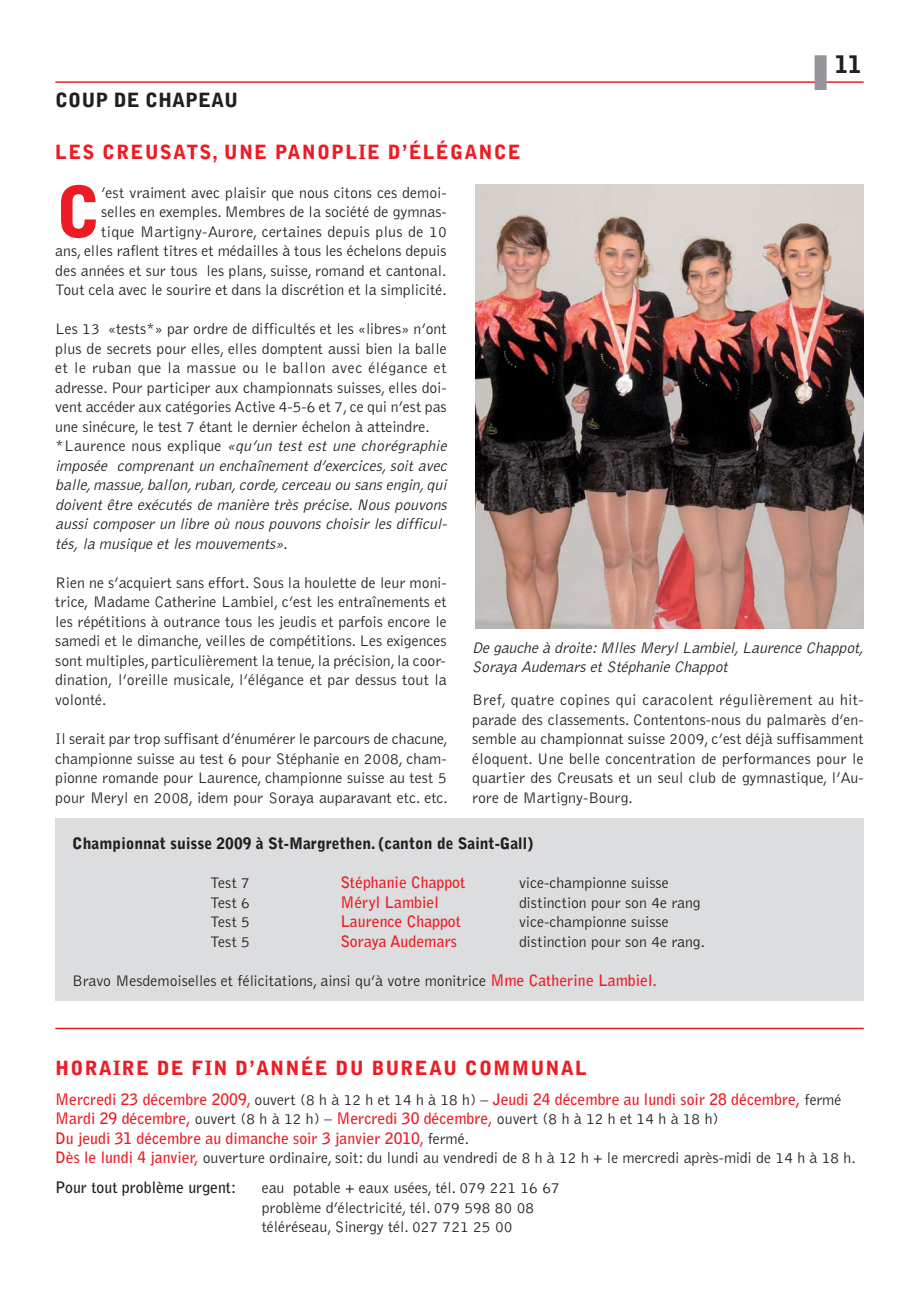
<style>
.page{position:relative;width:919px;height:1289px;background:#fff}
.page>*{position:absolute;margin:0;border:0;box-sizing:border-box;transform-origin:0 0}
.t1{font:900 69.15px "Bell Gothic";color:#ed1c24}
.t2{font:900 24px "Bell Gothic";color:#231f20}
.t3{font:900 19.5px "Bell Gothic";letter-spacing:.06em;color:#ed1c24}
.t4{font:900 19.5px "Bell Gothic";color:#231f20}
.t5{font:300 15.75px/19.5px "Bell Gothic";color:#231f20;text-align:justify}
.t6{font:700 15.75px/19.5px "Bell Gothic";color:#ed1c24}
.t7{font:italic 300 15.75px/18.9px "Bell Gothic";color:#231f20}
.t8{font:900 15.75px "Bell Gothic";color:#231f20}
.t9{font:700 15.75px "Bell Gothic";color:#231f20}
.s1{font-style:italic}
.s2{font-weight:700;color:#ed1c24}
.s3{font-weight:300;color:#231f20}
</style>
<div class="page">
<hr style="left:55px;top:81px;width:808px;height:2px;background:#ed1c24">
<div style="left:814px;top:55px;width:12px;height:35px;background:#939598"></div>
<hr style="left:55px;top:1027px;width:808px;height:2px;background:#ed1c24">
<img style="left:475px;top:185px;width:388px;height:444px">
<div style="left:55px;top:818px;width:808px;height:182px;background:#dcddde"></div>
<p class="t4" style="left:55px;top:92px;width:184px">COUP DE CHAPEAU</p>
<p class="t3" style="left:55px;top:145px;width:467px">LES CREUSATS, UNE PANOPLIE D’ÉLÉGANCE</p>
<h2 class="t2" style="left:834px;top:55px;width:28px">11</h2>
<h1 class="t1" style="left:55px;top:186px;width:48px">C</h1>
<p class="t5" style="left:55px;top:184px;width:393px;text-align:right">’est vraiment avec plaisir que nous citons ces demoi-<br>selles en exemples. Membres de la société de gymnas-<br>tique Martigny-Aurore, certaines depuis plus de 10<br>ans, elles raflent titres et médailles à tous les échelons depuis des années et sur tous les plans, suisse, romand et cantonal.<br>Tout cela avec le sourire et dans la discrétion et la simplicité.</p>
<p class="t5" style="left:55px;top:320px;width:396px;text-align:left">Les 13 «tests*» par ordre de difficultés et les «libres» n’ont plus de secrets pour elles, elles domptent aussi bien la balle et le ruban que la massue ou le ballon avec élégance et adresse. Pour participer aux championnats suisses, elles doi&shy;vent accéder aux catégories Active 4-5-6 et 7, ce qui n’est pas une sinécure, le test 7 étant le dernier échelon à atteindre.<br>* L a u re n ce n o u s ex p l i q u e <span class="s1">«qu’un test est une chorégraphie imposée comprenant un enchaînement d’exercices,soit avec balle,massue,ballon,ruban,corde,cerceau ou sans engin,qui doivent être exécutés de manière très précise.Nous pouvons aussi composer un libre où nous pouvons choisir les difficul&shy;tés, la musique et les mouvements»</span>.</p>
<p class="t5" style="left:55px;top:574px;width:393px">Rien ne s’acquiert sans effort. Sous la houlette de leur moni&shy;trice, Madame Catherine Lambiel, c’est les entraînements et les répétitions à outrance tous les jeudis et parfois encore le samedi et le dimanche, veilles de compétitions. Les exigences sont multiples, particulièrement la tenue, la précision, la coor&shy;dination, l’oreille musicale, l’élégance et par dessus tout la volonté.</p>
<p class="t5" style="left:55px;top:730px;width:394px">Il serait par trop suffisant d’énumérer le parcours de chacune, championne suisse au test 6 pour Stéphanie en 2008, cham&shy;pionne romande pour Laurence, championne suisse au test 5 pour Meryl en 2008, idem pour Soraya auparavant etc. etc.</p>
<p class="t7" style="left:471px;top:639px;width:396px">De gauche à droite:Mlles Meryl Lambiel,Laurence Chappot,<br>Soraya Audemars et Stéphanie Chappot</p>
<p class="t5" style="left:472px;top:691px;width:393px">Bref, quatre copines qui caracolent régulièrement au hit&shy;parade des classements. Contentons-nous du palmarès d’en&shy;semble au championnat suisse 2009, c’est déjà suffisamment éloquent. Une belle concentration de performances pour le quartier des Creusats et un seul club de gymnastique, l’Au&shy;rore de Martigny-Bourg.</p>
<p class="t8" style="left:72px;top:837px;width:462px">Championnat suisse 2009 à St-Margrethen. (canton de Saint-Gall)</p>
<p class="t5" style="left:210px;top:874px;width:41px">Test 7</p>
<p class="t6" style="left:340px;top:874px;width:127px">Stéphanie Chappot</p>
<p class="t5" style="left:519px;top:874px;width:151px">vice-championne suisse</p>
<p class="t5" style="left:210px;top:893px;width:41px">Test 6</p>
<p class="t6" style="left:340px;top:893px;width:100px">Méryl Lambiel</p>
<p class="t5" style="left:519px;top:893px;width:183px">distinction pour son 4e rang</p>
<p class="t5" style="left:210px;top:913px;width:41px">Test 5</p>
<p class="t6" style="left:340px;top:913px;width:122px">Laurence Chappot</p>
<p class="t5" style="left:519px;top:913px;width:151px">vice-championne suisse</p>
<p class="t5" style="left:210px;top:932px;width:41px">Test 5</p>
<p class="t6" style="left:340px;top:932px;width:118px">Soraya Audemars</p>
<p class="t5" style="left:519px;top:932px;width:187px">distinction pour son 4e rang.</p>
<p class="t5" style="left:72px;top:971px;width:586px">Bravo Mesdemoiselles et félicitations, ainsi qu’à votre monitrice <span class="s2">Mme Catherine Lambiel.</span></p>
<p class="t3" style="left:55px;top:1060px;width:533px">HORAIRE DE FIN D’ANNÉE DU BUREAU COMMUNAL</p>
<p class="t6" style="left:55px;top:1090px;width:802px">Mercredi 23 décembre 2009, <span class="s3">ouvert (8 h à 12 h et 14 h à 18 h) –</span> Jeudi 24 décembre au lundi soir 28 décembre, <span class="s3">fermé </span>Mardi 29 décembre, <span class="s3">ouvert (8 h à 12 h) –</span> Mercredi 30 décembre, <span class="s3">ouvert (8 h à 12 h et 14 h à 18 h)<br></span>Du jeudi 31 décembre au dimanche soir 3 janvier 2010, <span class="s3">fermé.<br></span>Dès le lundi 4 janvier, <span class="s3">ouverture ordinaire, soit: du lundi au vendredi de 8 h à 12 h + le mercredi après-midi de 14 h à 18 h.</span></p>
<p class="t9" style="left:55px;top:1181px;width:183px">Pour tout problème urgent:</p>
<p class="t5" style="left:262px;top:1179px;width:300px;text-align:left">eau potable + eaux usées, tél. 079 221 16 67 problème d’électricité, tél. 079 598 80 08 téléréseau, Sinergy tél. 027 721 25 00</p>
</div>
